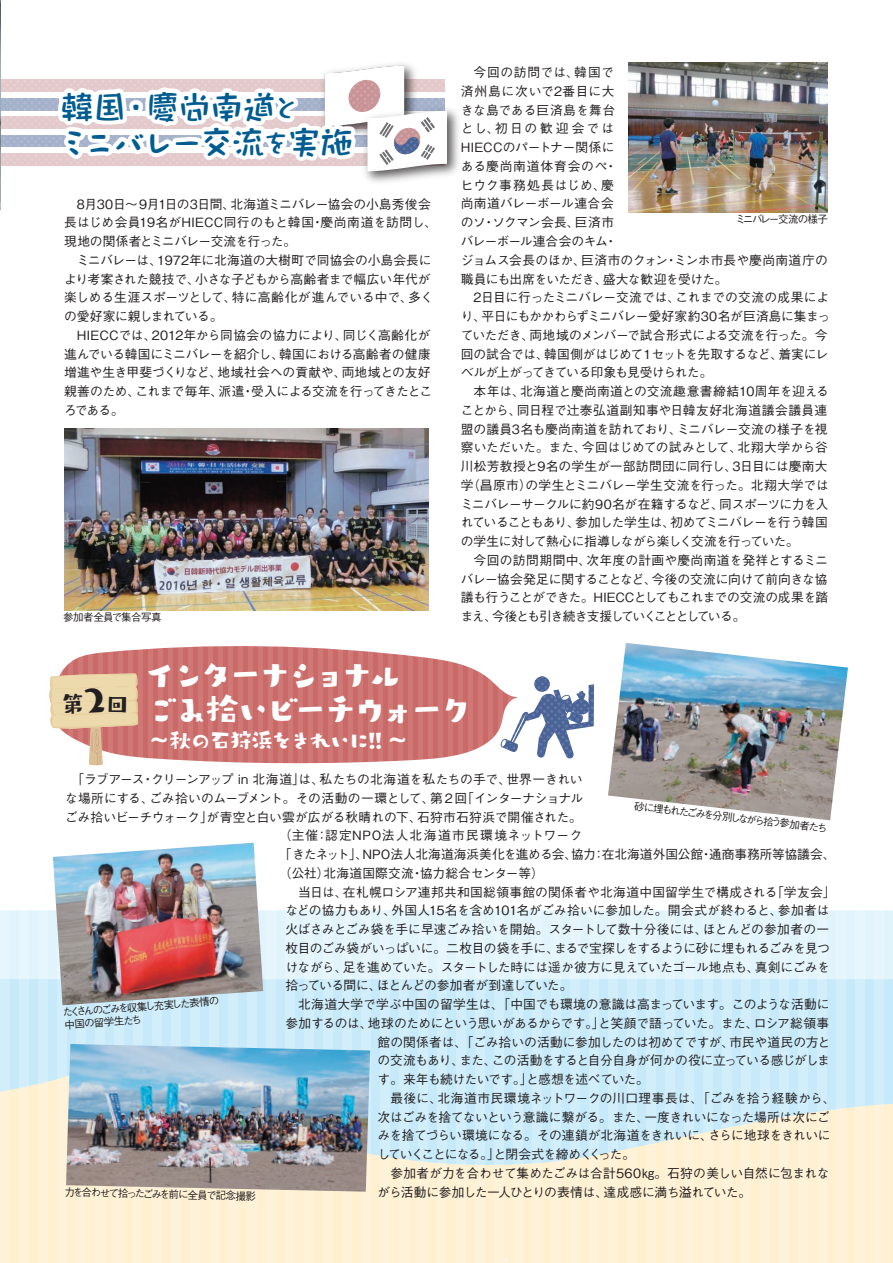
<style>
.page{position:relative;width:893px;height:1263px;background:#fff}
.page>*{position:absolute;margin:0;border:0;box-sizing:border-box;transform-origin:0 0}
.t1{font:37.2px/35px "Baby Pop Std EB";letter-spacing:-.22em;color:#fff}
.t2{font:33.75px/35px "Kafu Nagomi Std B";letter-spacing:-.08em;color:#015d91}
.t3{font:24px "Baby Pop Std EB";letter-spacing:-.175em;color:#fff}
.t4{font:24px "Baby Pop Std EB";color:#231f20}
.t5{font:500 12.75px/18.8px "Gothic BBB Pro";letter-spacing:-.02em;color:#231f20}
.t6{font:500 12.75px "Gothic BBB Pro";letter-spacing:-.04em;color:#231f20}
.t7{font:500 12.75px "Gothic BBB Pro";letter-spacing:-.045em;color:#231f20}
.t8{font:500 12.75px "Gothic BBB Pro";letter-spacing:-.055em;color:#231f20}
.t9{font:500 12.75px "Gothic BBB Pro";letter-spacing:.015em;color:#231f20}
.t10{font:500 12.75px "Gothic BBB Pro";color:#231f20}
.t11{font:500 12.75px "Gothic BBB Pro";letter-spacing:.06em;color:#231f20}
.t12{font:500 12.75px "Gothic BBB Pro";letter-spacing:-.065em;color:#231f20}
.t13{font:500 12.75px "Gothic BBB Pro";letter-spacing:-.1em;color:#231f20}
.t14{font:500 10.5px/12.8px "Gothic BBB Pro";letter-spacing:-.075em;color:#231f20}
.t15{font:500 10.5px "Gothic BBB Pro";letter-spacing:-.12em;color:#231f20}
.t16{font:500 10.5px "Gothic BBB Pro";letter-spacing:-.045em;color:#231f20}
.s1{font-size:28.95px}
.s2{font-size:36px}
</style>
<div class="page">
<svg style="left:0;top:820px;width:893px;height:443px"></svg>
<svg style="left:534px;top:676px;width:16px;height:16px"></svg>
<svg style="left:520px;top:684px;width:74px;height:75px"></svg>
<svg style="left:61px;top:646px;width:459px;height:117px;background:#d28482"></svg>
<div style="left:0;top:80px;width:445px;height:12px;background:#e3c9cb"></div>
<svg style="left:1px;top:98px;width:53px;height:12px"></svg>
<div style="left:0;top:117px;width:445px;height:11px;background:#e3c9cb"></div>
<svg style="left:1px;top:135px;width:53px;height:12px"></svg>
<div style="left:0;top:153px;width:445px;height:12px;background:#e3c9cb"></div>
<img style="left:608px;top:643px;width:240px;height:177px">
<img style="left:66px;top:1044px;width:304px;height:148px">
<img style="left:53px;top:843px;width:210px;height:162px">
<img style="left:0;top:0;width:1px;height:209px">
<img style="left:628px;top:62px;width:200px;height:150px">
<img style="left:64px;top:428px;width:365px;height:182px">
<img style="left:447px;top:109px;width:12px;height:66px">
<svg style="left:54px;top:63px;width:393px;height:119px"></svg>
<svg style="left:49px;top:673px;width:90px;height:93px"></svg>
<h2 class="t2" style="left:57px;top:89px;width:298px">韓国・慶尚南道<span class="s1">と<br></span>ミニバレー交流<span class="s1">を</span>実施</h2>
<p class="t5" style="left:64px;top:193px;width:375px">　8月30日～9月1日の3日間、北海道ミニバレー協会の小島秀俊会長はじめ会員19名がHIECC同行のもと韓国・慶尚南道を訪問し、現地の関係者とミニバレー交流を行った。<br>　ミニバレーは、1972年に北海道の大樹町で同協会の小島会長により考案された競技で、小さな子どもから高齢者まで幅広い年代が楽しめる生涯スポーツとして、特に高齢化が進んでいる中で、多くの愛好家に親しまれている。<br>　HIECCでは、2012年から同協会の協力により、同じく高齢化が進んでいる韓国にミニバレーを紹介し、韓国における高齢者の健康増進や生き甲斐づくりなど、地域社会への貢献や、両地域との友好親善のため、これまで毎年、派遣・受入による交流を行ってきたところである。</p>
<p class="t16" style="left:63px;top:609px;width:100px">参加者全員で集合写真</p>
<p class="t5" style="left:461px;top:61px;width:371px">　今回の訪問では、韓国で<br>済州島に次いで2番目に大<br>きな島である巨済島を舞台<br>とし、初日の歓迎会では<br>HIECCのパートナー関係に<br>ある慶尚南道体育会のペ・<br>ヒウク事務処長はじめ、慶<br>尚南道バレーボール連合会<br>のソ・ソクマン会長、巨済市<br>バレーボール連合会のキム・<br>ジョムス会長のほか、巨済市のクォン・ミンホ市長や慶尚南道庁の職員にも出席をいただき、盛大な歓迎を受けた。<br>　2日目に行ったミニバレー交流では、これまでの交流の成果により、平日にもかかわらずミニバレー愛好家約30名が巨済島に集まっていただき、両地域のメンバーで試合形式による交流を行った。今回の試合では、韓国側がはじめて１セットを先取するなど、着実にレベルが上がってきている印象も見受けられた。<br>　本年は、北海道と慶尚南道との交流趣意書締結10周年を迎えることから、同日程で辻泰弘道副知事や日韓友好北海道議会議員連盟の議員3名も慶尚南道を訪れており、ミニバレー交流の様子を視察いただいた。また、今回はじめての試みとして、北翔大学から谷川松芳教授と9名の学生が一部訪問団に同行し、3日目には慶南大学（昌原市）の学生とミニバレー学生交流を行った。北翔大学ではミニバレーサークルに約90名が在籍するなど、同スポーツに力を入れていることもあり、参加した学生は、初めてミニバレーを行う韓国の学生に対して熱心に指導しながら楽しく交流を行っていた。<br>　今回の訪問期間中、次年度の計画や慶尚南道を発祥とするミニバレー協会発足に関することなど、今後の交流に向けて前向きな協議も行うことができた。HIECCとしてもこれまでの交流の成果を踏まえ、今後とも引き続き支援していくこととしている。</p>
<p class="t15" style="left:735px;top:210px;width:94px">ミニバレー交流の様子</p>
<h3 class="t4" style="left:61px;top:685px;width:70px">第<span class="s2">2</span>回</h3>
<h1 class="t1" style="left:143px;top:654px;width:334px">インターナショナル<br>ごみ拾いビーチウォーク</h1>
<h3 class="t3" style="left:147px;top:722px;width:264px">～秋の石狩浜をきれいに!! ～</h3>
<p class="t5" style="left:65px;top:768px;width:519px">　「ラブアース・クリーンアップ in 北海道」は、私たちの北海道を私たちの手で、世界一きれい</p>
<p class="t5" style="left:65px;top:787px;width:520px">な場所にする、ごみ拾いのムーブメント。その活動の一環として、第２回「インターナショナル</p>
<p class="t5" style="left:65px;top:806px;width:518px">ごみ拾いビーチウォーク」が青空と白い雲が広がる秋晴れの下、石狩市石狩浜で開催された。</p>
<p class="t11" style="left:279px;top:825px;width:305px">（主催：認定NPO法人北海道市民環境ネットワーク</p>
<p class="t5" style="left:279px;top:843px;width:558px">「きたネット」、NPO法人北海道海浜美化を進める会、協力：在北海道外国公館・通商事務所等協議会、</p>
<p class="t5" style="left:279px;top:862px;width:267px">（公社）北海道国際交流・協力総合センター等）</p>
<p class="t9" style="left:285px;top:881px;width:552px">　当日は、在札幌ロシア連邦共和国総領事館の関係者や北海道中国留学生で構成される「学友会」</p>
<p class="t5" style="left:285px;top:900px;width:546px">などの協力もあり、外国人15名を含め101名がごみ拾いに参加した。開会式が終わると、参加者は</p>
<p class="t5" style="left:285px;top:918px;width:545px">火ばさみとごみ袋を手に早速ごみ拾いを開始。スタートして数十分後には、ほとんどの参加者の一</p>
<p class="t8" style="left:285px;top:938px;width:546px">枚目のごみ袋がいっぱいに。二枚目の袋を手に、まるで宝探しをするように砂に埋もれるごみを見つ</p>
<p class="t6" style="left:285px;top:956px;width:546px">けながら、足を進めていた。スタートした時には遥か彼方に見えていたゴール地点も、真剣にごみを</p>
<p class="t12" style="left:285px;top:975px;width:289px">拾っている間に、ほとんどの参加者が到達していた。</p>
<p class="t5" style="left:285px;top:993px;width:546px">　北海道大学で学ぶ中国の留学生は、「中国でも環境の意識は高まっています。このような活動に</p>
<p class="t7" style="left:285px;top:1013px;width:545px">参加するのは、地球のためにという思いがあるからです。」と笑顔で語っていた。また、ロシア総領事</p>
<p class="t5" style="left:378px;top:1031px;width:454px">館の関係者は、「ごみ拾いの活動に参加したのは初めてですが、市民や道民の方と</p>
<p class="t7" style="left:378px;top:1050px;width:454px">の交流もあり、また、この活動をすると自分自身が何かの役に立っている感じがしま</p>
<p class="t6" style="left:378px;top:1069px;width:273px">す。来年も続けたいです。」と感想を述べていた。</p>
<p class="t10" style="left:378px;top:1088px;width:459px">　最後に、北海道市民環境ネットワークの川口理事長は、「ごみを拾う経験から、</p>
<p class="t6" style="left:378px;top:1107px;width:454px">次はごみを捨てないという意識に繋がる。また、一度きれいになった場所は次にご</p>
<p class="t6" style="left:378px;top:1125px;width:455px">みを捨てづらい環境になる。その連鎖が北海道をきれいに、さらに地球をきれいに</p>
<p class="t13" style="left:378px;top:1144px;width:259px">していくことになる。」と閉会式を締めくくった。</p>
<p class="t5" style="left:378px;top:1162px;width:454px">　参加者が力を合わせて集めたごみは合計560㎏。石狩の美しい自然に包まれな</p>
<p class="t5" style="left:378px;top:1181px;width:375px">がら活動に参加した一人ひとりの表情は、達成感に満ち溢れていた。</p>
<p class="t14" style="left:635px;top:799px;width:196px;rotate:6deg">砂に埋もれたごみを分別しながら拾う参加者たち</p>
<p class="t14" style="left:62px;top:1004px;width:159px;rotate:-4deg">たくさんのごみを収集し充実した表情の中国の留学生たち</p>
<p class="t14" style="left:65px;top:1185px;width:193px;rotate:1deg">力を合わせて拾ったごみを前に全員で記念撮影</p>
</div>
